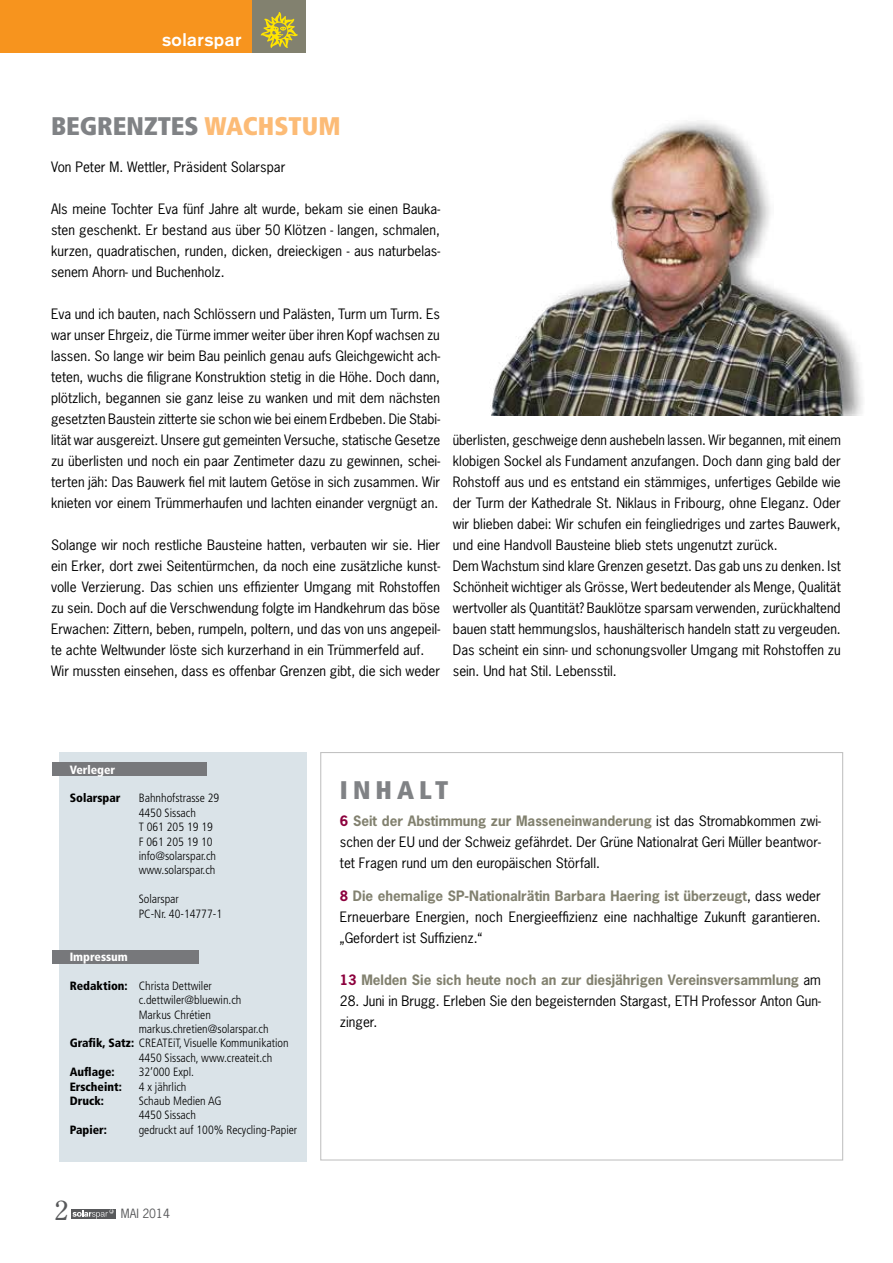
<style>
.page{position:relative;width:893px;height:1263px;background:#fff}
.page>*{position:absolute;margin:0;border:0;box-sizing:border-box;transform-origin:0 0}
.t1{font:27px "Century Old Style LT";color:#58595b}
.t2{font:900 condensed 25.5px "Frutiger";color:#808285}
.t3{font:700 18px "Akzidenz Grotesk";letter-spacing:.03em;color:#fff}
.t4{font:13.5px/21px "News Gothic Std";color:#000;text-align:justify}
.t5{font:700 13.5px "News Gothic Std";color:#82816f}
.t6{font:300 condensed 12px/14.4px "Frutiger";color:#000}
.t7{font:900 condensed 12px "Frutiger";color:#000}
.t8{font:900 condensed 12px "Frutiger";color:#fff}
.t9{font:12px "News Gothic Std";color:#58595b}
.s1{color:#fcbb76}
.s2{font-weight:900}
.s3{font-weight:700;color:#8c003d}
.s4{font-weight:700;color:#82816f}
.s5{color:#8c003d}
.s6{font-weight:400;color:#000}
</style>
<div class="page">
<div style="left:250px;top:0;width:55px;height:52px;background:#82816f"></div>
<svg style="left:261px;top:12px;width:37px;height:36px"></svg>
<div style="left:0;top:0;width:251px;height:52px;background:#f7941e"></div>
<div style="left:59px;top:752px;width:248px;height:409px;background:#dae3e8"></div>
<div style="left:52px;top:950px;width:147px;height:13px;background:#77787b"></div>
<div style="left:52px;top:763px;width:154px;height:13px;background:#77787b"></div>
<img style="left:490px;top:121px;width:373px;height:294px">
<div style="left:71px;top:1209px;width:45px;height:9px;background:#58595b"></div>
<svg style="left:72px;top:1209px;width:42px;height:10px"></svg>
<h3 class="t3" style="left:162px;top:29px;width:81px">solarspar</h3>
<h2 class="t2" style="left:51px;top:111px;width:291px">BEGRENZTES <span class="s1">WACHSTUM</span></h2>
<p class="t4" style="left:51px;top:156px;width:236px">Von Peter M. Wettler, Präsident Solarspar</p>
<p class="t4" style="left:51px;top:198px;width:391px">Als meine Tochter Eva fünf Jahre alt wurde, bekam sie einen Bauka&shy;sten geschenkt. Er bestand aus über 50 Klötzen - langen, schmalen, kurzen, quadratischen, runden, dicken, dreieckigen - aus naturbelas&shy;senem Ahorn- und Buchenholz.</p>
<p class="t4" style="left:51px;top:303px;width:391px">Eva und ich bauten, nach Schlössern und Palästen, Turm um Turm. Es war unser Ehrgeiz, die Türme immer weiter über ihren Kopf wachsen zu lassen. So lange wir beim Bau peinlich genau aufs Gleichgewicht ach&shy;teten, wuchs die filigrane Konstruktion stetig in die Höhe. Doch dann, plötzlich, begannen sie ganz leise zu wanken und mit dem nächsten gesetzten Baustein zitterte sie schon wie bei einem Erdbeben. Die Stabi&shy;lität war ausgereizt. Unsere gut gemeinten Versuche, statische Gesetze zu überlisten und noch ein paar Zentimeter dazu zu gewinnen, schei&shy;terten jäh: Das Bauwerk fiel mit lautem Getöse in sich zusammen. Wir knieten vor einem Trümmerhaufen und lachten einander vergnügt an.</p>
<p class="t4" style="left:51px;top:534px;width:391px;text-align:left">Solange wir noch restliche Bausteine hatten, verbauten wir sie. Hier ein Erker, dort zwei Seitentürmchen, da noch eine zusätzliche kunst&shy;volle Verzierung. Das schien uns effizienter Umgang mit Rohstoffen zu sein. Doch auf die Verschwendung folgte im Handkehrum das böse Erwachen: Zittern, beben, rumpeln, poltern, und das von uns angepeil&shy;te achte Weltwunder löste sich kurzerhand in ein Trümmerfeld auf.<br>Wir mussten einsehen, dass es offenbar Grenzen gibt, die sich weder</p>
<p class="t4" style="left:453px;top:430px;width:390px;text-align:left">überlisten, geschweige denn aushebeln lassen. Wir begannen, mit einem klobigen Sockel als Fundament anzufangen. Doch dann ging bald der Rohstoff aus und es entstand ein stämmiges, unfertiges Gebilde wie der Turm der Kathedrale St. Niklaus in Fribourg, ohne Eleganz. Oder wir blieben dabei: Wir schufen ein feingliedriges und zartes Bauwerk, und eine Handvoll Bausteine blieb stets ungenutzt zurück.<br>Dem Wachstum sind klare Grenzen gesetzt. Das gab uns zu denken. Ist Schönheit wichtiger als Grösse, Wert bedeutender als Menge, Qualität wertvoller als Quantität? Bauklötze sparsam verwenden, zurückhaltend bauen statt hemmungslos, haushälterisch handeln statt zu vergeuden.<br>Das scheint ein sinn- und schonungsvoller Umgang mit Rohstoffen zu sein. Und hat Stil. Lebensstil.</p>
<p class="t8" style="left:70px;top:762px;width:47px">Verleger</p>
<p class="t7" style="left:70px;top:791px;width:52px">Solarspar</p>
<p class="t6" style="left:139px;top:791px;width:82px">Bahnhofstrasse 29<br>4450 Sissach<br>T 061 205 19 19<br>F 061 205 19 10 info@solarspar.ch www.solarspar.ch</p>
<p class="t6" style="left:139px;top:892px;width:85px">Solarspar<br>PC-Nr. 40-14777-1</p>
<p class="t8" style="left:70px;top:949px;width:60px">Impressum</p>
<p class="t6" style="left:70px;top:978px;width:144px"><span class="s2">Redaktion:</span> Christa Dettwiler</p>
<p class="t6" style="left:139px;top:993px;width:104px">c.dettwiler@bluewin.ch</p>
<p class="t6" style="left:139px;top:1007px;width:74px">Markus Chrétien</p>
<p class="t6" style="left:139px;top:1022px;width:131px">markus.chretien@solarspar.ch</p>
<p class="t6" style="left:70px;top:1036px;width:220px"><span class="s2">Grafik, Satz:</span> CREATEiT, Visuelle Kommunikation</p>
<p class="t6" style="left:139px;top:1050px;width:135px">4450 Sissach, www.createit.ch</p>
<p class="t7" style="left:70px;top:1065px;width:46px">Auflage:</p>
<p class="t6" style="left:139px;top:1065px;width:57px">32‘000 Expl.</p>
<p class="t7" style="left:70px;top:1079px;width:54px">Erscheint:</p>
<p class="t6" style="left:139px;top:1079px;width:49px">4 x jährlich</p>
<p class="t7" style="left:70px;top:1093px;width:36px">Druck:</p>
<p class="t6" style="left:139px;top:1094px;width:84px">Schaub Medien AG<br>4450 Sissach</p>
<p class="t7" style="left:70px;top:1122px;width:39px">Papier:</p>
<p class="t6" style="left:139px;top:1122px;width:160px">gedruckt auf 100% Recycling-Papier</p>
<h1 class="t1" style="left:55px;top:1193px;width:15px">2</h1>
<p class="t9" style="left:121px;top:1206px;width:51px">MAI 2014</p>
<h2 class="t2" style="left:340px;top:775px;width:110px">INHALT</h2>
<p class="t4" style="left:340px;top:810px;width:482px"><span class="s3">6</span> <span class="s4">Seit der Abstimmung zur Masseneinwanderung</span> ist das Stromabkommen zwi&shy;schen der EU und der Schweiz gefährdet. Der Grüne Nationalrat Geri Müller beantwor&shy;tet Fragen rund um den europäischen Störfall.</p>
<p class="t4" style="left:340px;top:885px;width:482px"><span class="s3">8</span> <span class="s4">Die ehemalige SP-Nationalrätin Barbara Haering ist überzeugt</span>, dass weder Erneuerbare Energien, noch Energieeffizienz eine nachhaltige Zukunft garantieren. „Gefordert ist Suffizienz.“</p>
<p class="t5" style="left:340px;top:971px;width:482px"><span class="s5">13</span> Melden Sie sich heute noch an zur diesjährigen Vereinsversammlung <span class="s6">am</span></p>
<p class="t4" style="left:340px;top:990px;width:482px">28. Juni in Brugg. Erleben Sie den begeisternden Stargast, ETH Professor Anton Gun&shy;zinger.</p>
</div>
